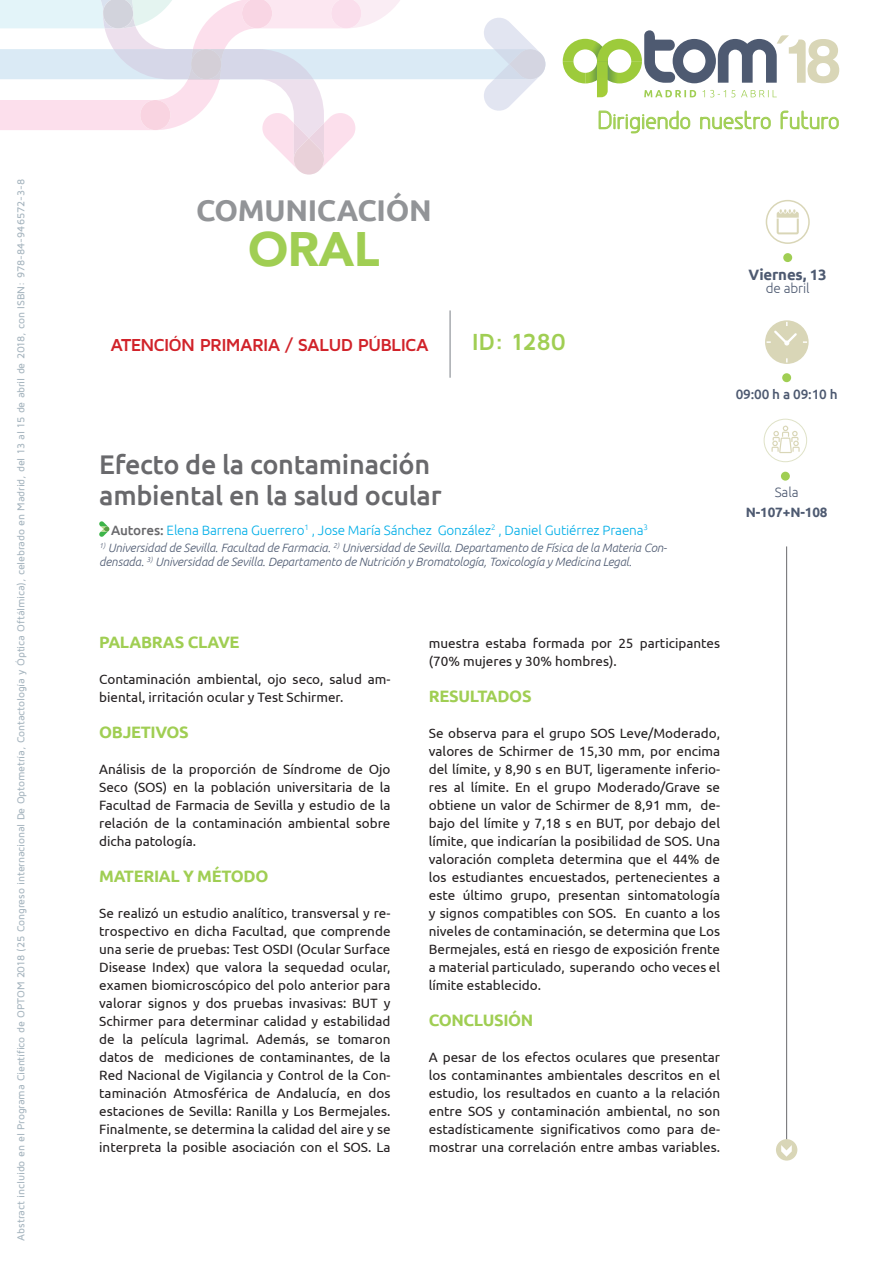
<style>
.page{position:relative;width:893px;height:1263px;background:#fff}
.page>*{position:absolute;margin:0;border:0;box-sizing:border-box;transform-origin:0 0}
.t1{font:900 48.3px "Avenir";color:#a0ce53}
.t2{font:700 30px "Ubuntu";letter-spacing:-.01em;color:#929497}
.t3{font:500 27px/31.5px "Ubuntu";letter-spacing:-.01em;color:#69696c}
.t4{font:700 24.15px "Maven Pro";color:#a0ce53}
.t5{font:23.4px "Greyscale Basic";color:#a0ce53}
.t6{font:700 18px "Maven Pro";letter-spacing:-.045em;color:#d1232a}
.t7{font:700 16.5px "Ubuntu";letter-spacing:-.02em;color:#a0ce53}
.t8{font:700 15px "Ubuntu";letter-spacing:-.01em;color:#4e5a71}
.t9{font:13.5px/18px "Ubuntu";color:#231f20;text-align:justify}
.t10{font:300 13.5px "Ubuntu";letter-spacing:-.01em;color:#00aee8}
.t11{font:500 13.5px "Ubuntu";letter-spacing:-.01em;color:#4e5a71}
.t12{font:300 13.5px "Ubuntu";letter-spacing:-.01em;color:#4e5a71}
.t13{font:700 13.5px "Ubuntu";letter-spacing:-.01em;color:#4e5a71}
.t14{font:italic 300 12px/13.5px "Ubuntu";letter-spacing:-.01em;color:#4e5a71}
.t15{font:500 10.5px "Maven Pro";letter-spacing:-.015em;color:#a5b4be}
.s1{font-weight:500;color:#69696c}
</style>
<div class="page">
<svg style="left:563px;top:30px;width:276px;height:67px"></svg>
<svg style="left:599px;top:111px;width:91px;height:22px"></svg>
<svg style="left:700px;top:111px;width:71px;height:18px"></svg>
<svg style="left:781px;top:111px;width:58px;height:18px"></svg>
<svg style="left:0;top:0;width:545px;height:175px"></svg>
<div style="left:776px;top:1139px;width:21px;height:21px;background:#d9d6b7;border-radius:50%"></div>
<svg style="left:781px;top:1145px;width:11px;height:12px"></svg>
<div style="left:783px;top:253px;width:9px;height:9px;background:#a0ce53;border-radius:50%"></div>
<div style="left:766px;top:200px;width:44px;height:44px;border:2px solid #d9d6b7;border-radius:50%"></div>
<svg style="left:777px;top:209px;width:22px;height:25px"></svg>
<div style="left:781px;top:472px;width:9px;height:9px;background:#a0ce53;border-radius:50%"></div>
<div style="left:764px;top:419px;width:43px;height:43px;border:1px solid #dfe2c7;border-radius:50%"></div>
<svg style="left:771px;top:425px;width:29px;height:28px"></svg>
<div style="left:782px;top:373px;width:9px;height:9px;background:#a0ce53;border-radius:50%"></div>
<svg style="left:765px;top:320px;width:44px;height:44px"></svg>
<hr style="left:786px;top:546px;width:1px;height:593px;background:#69696c">
<svg style="left:99px;top:521px;width:10px;height:16px"></svg>
<hr style="left:450px;top:310px;width:1px;height:68px;background:#7a8086">
<p class="t15" style="left:14px;top:1240px;width:1063px;rotate:-90deg">Abstract incluido en el Programa Científico de OPTOM 2018 (25 Congreso internacional De Optometría, Contactología y Óptica Oftálmica), celebrado en Madrid, del 13 al 15 de abril de 2018, con ISBN: 978-84-946572-3-8</p>
<h2 class="t2" style="left:196px;top:192px;width:237px">COMUNICACIÓN</h2>
<h1 class="t1" style="left:248px;top:208px;width:133px">ORAL</h1>
<h3 class="t6" style="left:110px;top:333px;width:319px">ATENCIÓN PRIMARIA / SALUD PÚBLICA</h3>
<h3 class="t4" style="left:472px;top:327px;width:96px">ID : 1280</h3>
<h3 class="t5" style="left:597px;top:106px;width:244px">Dirigiendo nuestro futuro</h3>
<p class="t8" style="left:749px;top:265px;width:79px">VIERNES, 13</p>
<p class="t12" style="left:766px;top:280px;width:45px">de abril</p>
<p class="t11" style="left:736px;top:385px;width:103px">09:00 h a 09:10 h</p>
<h3 class="t3" style="left:99px;top:447px;width:344px">Efecto de la contaminación ambiental en la salud ocular</h3>
<p class="t10" style="left:111px;top:522px;width:538px"><span class="s1">Autores:</span> Elena Barrena Guerrero<sup>1</sup> , Jose María Sánchez González<sup>2</sup> , Daniel Gutiérrez Praena<sup>3</sup></p>
<p class="t14" style="left:99px;top:541px;width:569px"><sup>1)</sup> Universidad de Sevilla. Facultad de Farmacia. <sup>2)</sup> Universidad de Sevilla. Departamento de Física de la Materia Con&shy;densada. <sup>3)</sup> Universidad de Sevilla. Departamento de Nutrición y Bromatología, Toxicología y Medicina Legal.</p>
<p class="t12" style="left:775px;top:484px;width:25px">Sala</p>
<p class="t13" style="left:746px;top:504px;width:83px">N-107+N-108</p>
<p class="t7" style="left:99px;top:632px;width:142px">PALABRAS CLAVE</p>
<p class="t9" style="left:99px;top:670px;width:293px">Contaminación ambiental, ojo seco, salud am&shy;biental, irritación ocular y Test Schirmer.</p>
<p class="t7" style="left:99px;top:722px;width:91px">OBJETIVOS</p>
<p class="t9" style="left:99px;top:760px;width:293px">Análisis de la proporción de Síndrome de Ojo Seco (SOS) en la población universitaria de la Facultad de Farmacia de Sevilla y estudio de la relación de la contaminación ambiental sobre dicha patología.</p>
<p class="t7" style="left:99px;top:866px;width:169px">MATERIAL Y MÉTODO</p>
<p class="t9" style="left:99px;top:904px;width:293px">Se realizó un estudio analítico, transversal y re&shy;trospectivo en dicha Facultad, que comprende una serie de pruebas: Test OSDI (Ocular Surface Disease Index) que valora la sequedad ocular, examen biomicroscópico del polo anterior para valorar signos y dos pruebas invasivas: BUT y Schirmer para determinar calidad y estabilidad de la película lagrimal. Además, se tomaron datos de mediciones de contaminantes, de la Red Nacional de Vigilancia y Control de la Con&shy;taminación Atmosférica de Andalucía, en dos estaciones de Sevilla: Ranilla y Los Bermejales.<br>Finalmente, se determina la calidad del aire y se interpreta la posible asociación con el SOS. La</p>
<p class="t9" style="left:429px;top:634px;width:293px">muestra estaba formada por 25 participantes (70% mujeres y 30% hombres).</p>
<p class="t7" style="left:429px;top:686px;width:104px">RESULTADOS</p>
<p class="t9" style="left:429px;top:724px;width:293px">Se observa para el grupo SOS Leve/Moderado, valores de Schirmer de 15,30 mm, por encima del límite, y 8,90 s en BUT, ligeramente inferio&shy;res al límite. En el grupo Moderado/Grave se obtiene un valor de Schirmer de 8,91 mm, de&shy;bajo del límite y 7,18 s en BUT, por debajo del límite, que indicarían la posibilidad de SOS. Una valoración completa determina que el 44% de los estudiantes encuestados, pertenecientes a este último grupo, presentan sintomatología y signos compatibles con SOS. En cuanto a los niveles de contaminación, se determina que Los Bermejales, está en riesgo de exposición frente a material particulado, superando ocho veces el límite establecido.</p>
<p class="t7" style="left:429px;top:1010px;width:13px">CONC</p>
<p class="t7" style="left:474px;top:1010px;width:40px">LUSIÓN</p>
<p class="t9" style="left:429px;top:1048px;width:293px">A pesar de los efectos oculares que presentar los contaminantes ambientales descritos en el estudio, los resultados en cuanto a la relación entre SOS y contaminación ambiental, no son estadísticamente significativos como para de&shy;mostrar una correlación entre ambas variables.</p>
</div>
